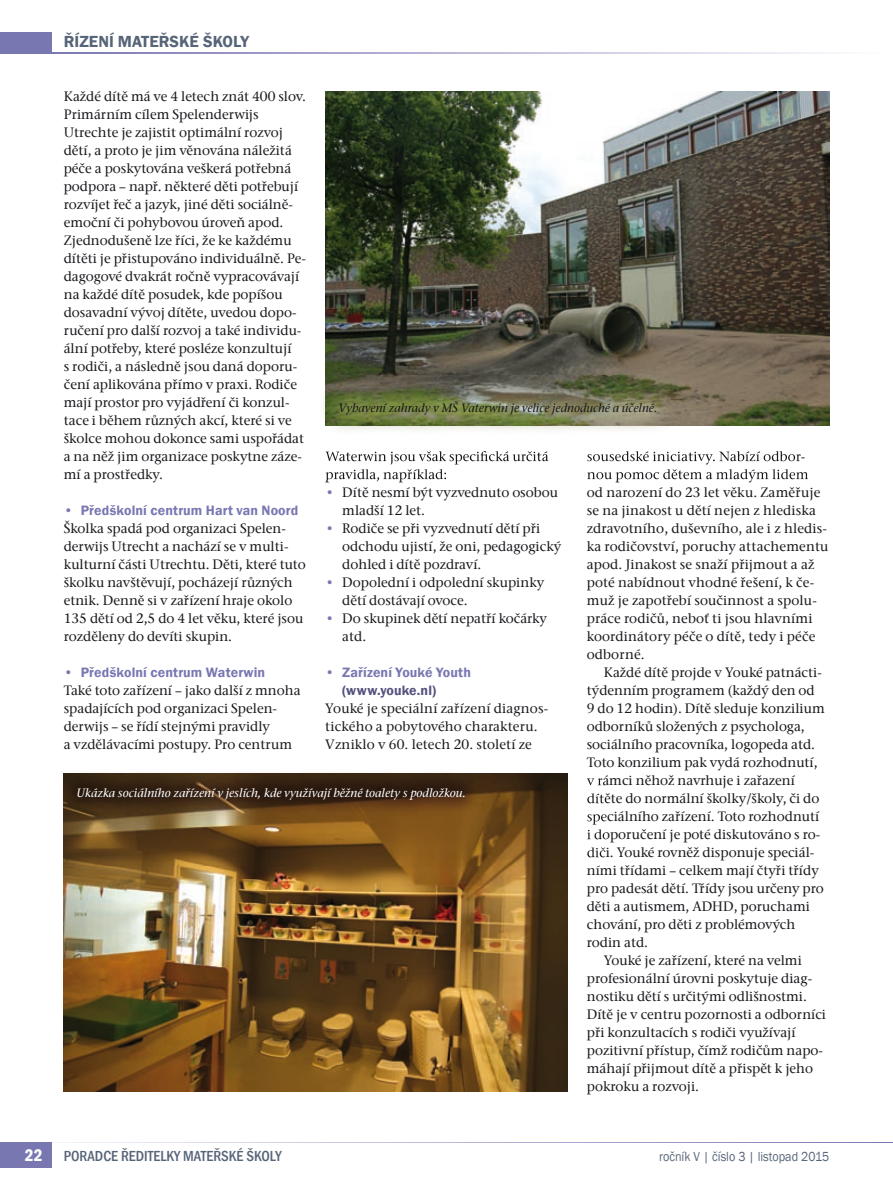
<style>
.page{position:relative;width:893px;height:1191px;background:#fff}
.page>*{position:absolute;margin:0;border:0;box-sizing:border-box;transform-origin:0 0}
.t1{font:600 16.5px "Franklin Gothic";color:#566478}
.t2{font:500 condensed 15px "Franklin Gothic";color:#566478}
.t3{font:600 13.95px "Franklin Gothic";letter-spacing:.01em;color:#7977b2}
.t4{font:600 13.95px "Franklin Gothic";letter-spacing:.01em;color:#54527e}
.t5{font:500 13.5px/18px "ITC Stone Serif Com";color:#1a171c}
.t6{font:13.5px "Franklin Gothic";color:#566478;scale:.9 1}
.t7{font:italic 500 12px "ITC Stone Serif Com";color:#fff}
.t8{font:italic 500 12px "ITC Stone Serif Com";color:#1a171c}
.s1{font-family:"Franklin Gothic";font-weight:600;font-size:13.95px;color:#7977b2}
.s2{font-weight:600;font-size:17.25px;color:#fff}
</style>
<div class="page">
<svg style="left:51px;top:52px;width:773px;height:1px"></svg>
<svg style="left:51px;top:1142px;width:842px;height:1px"></svg>
<div style="left:0;top:32px;width:51px;height:21px;background:#7977b2"></div>
<div style="left:0;top:1142px;width:51px;height:25px;background:#7977b2"></div>
<img style="left:325px;top:91px;width:504px;height:284px">
<img style="left:64px;top:865px;width:504px;height:226px">
<img style="left:324px;top:375px;width:506px;height:98px">
<img style="left:325px;top:451px;width:224px;height:13px">
<img style="left:326px;top:469px;width:120px;height:10px">
<img style="left:587px;top:451px;width:218px;height:13px">
<img style="left:587px;top:469px;width:221px;height:10px">
<img style="left:63px;top:773px;width:534px;height:92px">
<img style="left:587px;top:775px;width:18px;height:13px">
<img style="left:587px;top:793px;width:18px;height:13px">
<img style="left:587px;top:811px;width:18px;height:13px">
<img style="left:587px;top:829px;width:18px;height:13px">
<img style="left:587px;top:847px;width:18px;height:13px">
<p class="t1" style="left:64px;top:32px;width:187px">ŘÍZENÍ MATEŘSKÉ ŠKOLY</p>
<p class="t5" style="left:64px;top:87px;width:244px">Každé dítě má ve 4 letech znát 400 slov.<br>Primárním cílem Spelenderwijs Utrechte je zajistit optimální rozvoj dětí, a proto je jim věnována náležitá péče a poskytována veškerá potřebná podpora – např. některé děti potřebují rozvíjet řeč a jazyk, jiné děti sociálně&shy;emoční či pohybovou úroveň apod.<br>Zjednodušeně lze říci, že ke každému dítěti je přistupováno individuálně. Pe&shy;dagogové dvakrát ročně vypracovávají na každé dítě posudek, kde popíšou dosavadní vývoj dítěte, uvedou dopo&shy;ručení pro další rozvoj a také individu&shy;ální potřeby, které posléze konzultují<br>s rodiči, a následně jsou daná doporu&shy;čení aplikována přímo v praxi. Rodiče mají prostor pro vyjádření či konzul&shy;tace i během různých akcí, které si ve školce mohou dokonce sami uspořádat a na něž jim organizace poskytne záze&shy;mí a prostředky.</p>
<p class="t3" style="left:64px;top:502px;width:236px">• Předškolní centrum Hart van Noord</p>
<p class="t5" style="left:64px;top:519px;width:244px">Školka spadá pod organizaci Spelen&shy;derwijs Utrecht a nachází se v multi&shy;kulturní části Utrechtu. Děti, které tuto školku navštěvují, pocházejí různých etnik. Denně si v zařízení hraje okolo 135 dětí od 2,5 do 4 let věku, které jsou rozděleny do devíti skupin.</p>
<p class="t3" style="left:64px;top:664px;width:203px">• Předškolní centrum Waterwin</p>
<p class="t5" style="left:64px;top:681px;width:238px">Také toto zařízení – jako další z mnoha spadajících pod organizaci Spelen&shy;derwijs – se řídí stejnými pravidly<br>a vzdělávacími postupy. Pro centrum</p>
<p class="t8" style="left:338px;top:400px;width:321px">Vybavení zahrady v MŠ Vaterwin je velice jednoduché a účelné.</p>
<p class="t5" style="left:342px;top:483px;width:217px;text-indent:-17px"><span class="s1">•</span> Dítě nesmí být vyzvednuto osobou mladší 12 let.</p>
<p class="t5" style="left:342px;top:519px;width:221px;text-indent:-17px"><span class="s1">•</span> Rodiče se při vyzvednutí dětí při odchodu ujistí, že oni, pedagogický dohled i dítě pozdraví.</p>
<p class="t5" style="left:342px;top:573px;width:203px;text-indent:-17px"><span class="s1">•</span> Dopolední i odpolední skupinky dětí dostávají ovoce.</p>
<p class="t5" style="left:342px;top:609px;width:206px;text-indent:-17px"><span class="s1">•</span> Do skupinek dětí nepatří kočárky atd.</p>
<p class="t3" style="left:325px;top:664px;width:147px">• Zařízení Youké Youth</p>
<p class="t4" style="left:342px;top:682px;width:95px">(www.youke.nl)</p>
<p class="t5" style="left:325px;top:699px;width:224px">Youké je speciální zařízení diagnos&shy;tického a pobytového charakteru.<br>Vzniklo v 60. letech 20. století ze</p>
<p class="t5" style="left:587px;top:483px;width:243px">od narození do 23 let věku. Zaměřuje se na jinakost u dětí nejen z hlediska zdravotního, duševního, ale i z hledis&shy;ka rodičovství, poruchy attachementu apod. Jinakost se snaží přijmout a až poté nabídnout vhodné řešení, k če&shy;muž je zapotřebí součinnost a spolu&shy;práce rodičů, neboť ti jsou hlavními koordinátory péče o dítě, tedy i péče odborné.</p>
<p class="t5" style="left:604px;top:663px;width:219px">Každé dítě projde v Youké patnácti-</p>
<p class="t5" style="left:587px;top:681px;width:229px">týdenním programem (každý den od</p>
<p class="t5" style="left:587px;top:699px;width:240px">9 do 12 hodin). Dítě sleduje konzilium</p>
<p class="t5" style="left:587px;top:717px;width:219px">odborníků složených z psychologa,</p>
<p class="t5" style="left:587px;top:735px;width:230px">sociálního pracovníka, logopeda atd.</p>
<p class="t5" style="left:587px;top:753px;width:232px">Toto konzilium pak vydá rozhodnutí,</p>
<p class="t5" style="left:587px;top:771px;width:210px">v rámci něhož navrhuje i zařazení</p>
<p class="t5" style="left:587px;top:789px;width:234px">dítěte do normální školky/školy, či do</p>
<p class="t5" style="left:587px;top:807px;width:234px">speciálního zařízení. Toto rozhodnutí</p>
<p class="t5" style="left:587px;top:825px;width:235px">i doporučení je poté diskutováno s ro-</p>
<p class="t5" style="left:587px;top:843px;width:229px">diči. Youké rovněž disponuje speciál-</p>
<p class="t5" style="left:587px;top:861px;width:233px">ními třídami – celkem mají čtyři třídy</p>
<p class="t5" style="left:587px;top:879px;width:238px">pro padesát dětí. Třídy jsou určeny pro</p>
<p class="t5" style="left:587px;top:897px;width:225px">děti a autismem, ADHD, poruchami</p>
<p class="t5" style="left:587px;top:915px;width:210px">chování, pro děti z problémových</p>
<p class="t5" style="left:587px;top:933px;width:63px">rodin atd.</p>
<p class="t5" style="left:604px;top:951px;width:200px">Youké je zařízení, které na velmi</p>
<p class="t5" style="left:587px;top:969px;width:227px">profesionální úrovni poskytuje diag-</p>
<p class="t5" style="left:587px;top:987px;width:222px">nos ti ku dětí s určitými odlišnostmi.</p>
<p class="t5" style="left:587px;top:1005px;width:241px">Dítě je v centru pozornosti a odborníci</p>
<p class="t5" style="left:587px;top:1023px;width:210px">při konzultacích s rodiči využívají</p>
<p class="t5" style="left:587px;top:1041px;width:238px">pozitivní přístup, čímž rodičům napo-</p>
<p class="t5" style="left:587px;top:1059px;width:228px">máhají přijmout dítě a přispět k jeho</p>
<p class="t5" style="left:587px;top:1077px;width:114px">pokroku a rozvoji.</p>
<p class="t7" style="left:77px;top:785px;width:391px">Ukázka sociálního zařízení v jeslích, kde využívají běžné toalety s podložkou.</p>
<p class="t2" style="left:25px;top:1146px;width:258px"><span class="s2">22</span> PORADCE ŘEDITELKY MATEŘSKÉ ŠKOLY</p>
<p class="t6" style="left:659px;top:1148px;width:190px">ročník V | číslo 3 | listopad 2015</p>
</div>
